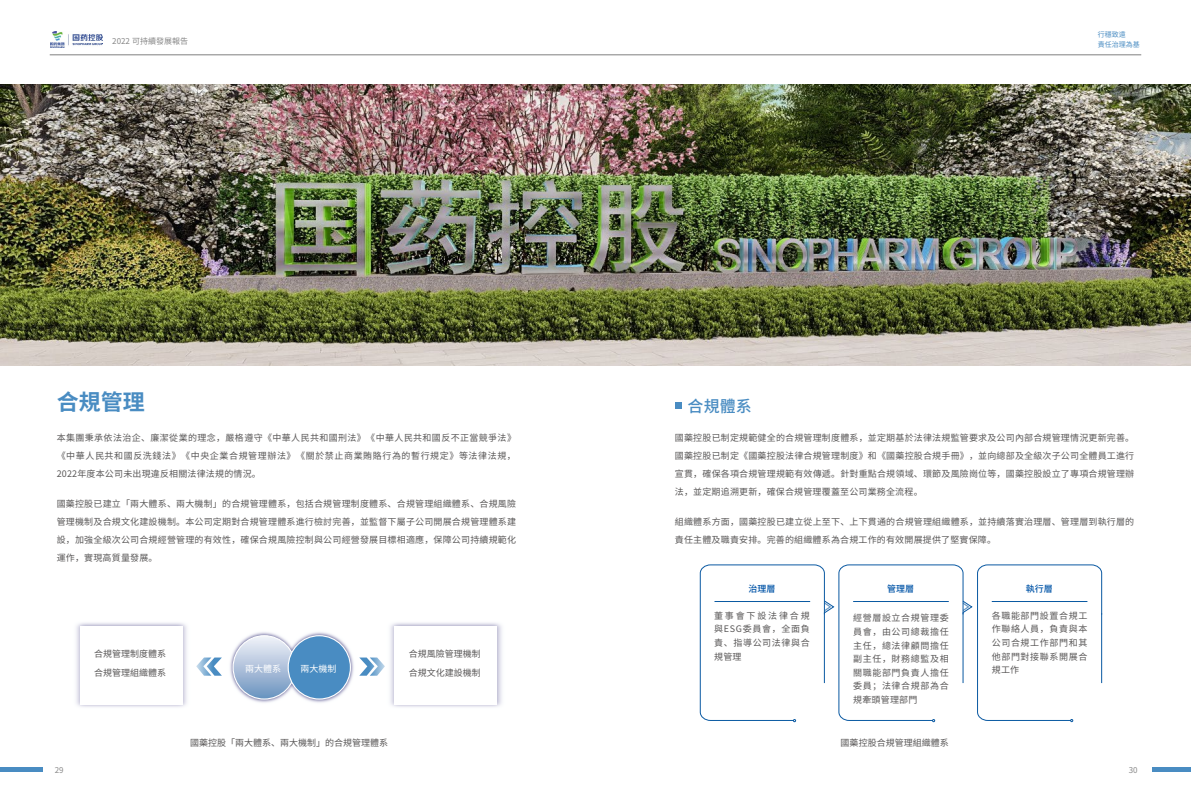
<style>
.page{position:relative;width:1191px;height:808px;background:#fff}
.page>*{position:absolute;margin:0;border:0;box-sizing:border-box;transform-origin:0 0}
.t1{font:700 22px "Source Han Sans CN";color:#498cc2}
.t2{font:500 16px "Source Han Sans CN";color:#498cc2}
.t3{font:9px/13.6px "Source Han Sans CN";letter-spacing:.02em;color:#595757;text-align:justify}
.t4{font:9px "Source Han Sans CN";color:#595757}
.t5{font:500 9px "Source Han Sans CN";color:#0054a7}
.t6{font:9px "Source Han Sans CN";color:#fff}
.t7{font:8px "Source Han Sans CN";color:#878787}
.t8{font:8px "Source Han Sans CN";color:#898989}
.t9{font:7px/10px "Source Han Sans CN";color:#498cc2}
</style>
<div class="page">
<hr style="left:50px;top:55px;width:1091px;height:1px;background:#808080">
<div style="left:0;top:767px;width:43px;height:5px;background:#498cc2"></div>
<div style="left:1152px;top:767px;width:39px;height:5px;background:#498cc2"></div>
<img style="left:50px;top:32px;width:52px;height:15px">
<div style="left:675px;top:402px;width:6px;height:7px;background:#498cc2"></div>
<img style="left:230px;top:632px;width:124px;height:71px">
<svg style="left:232px;top:635px;width:119px;height:65px;background:#96b6d6"></svg>
<img style="left:76px;top:623px;width:111px;height:84px">
<img style="left:390px;top:623px;width:112px;height:84px">
<div style="left:80px;top:626px;width:102px;height:78px;background:#fff"></div>
<div style="left:395px;top:626px;width:102px;height:78px;background:#fff"></div>
<svg style="left:359px;top:657px;width:26px;height:19px"></svg>
<svg style="left:196px;top:657px;width:26px;height:19px"></svg>
<svg style="left:699px;top:564px;width:403px;height:158px"></svg>
<hr style="left:714px;top:601px;width:96px;height:1px;background:#0a59a2">
<hr style="left:853px;top:601px;width:95px;height:1px;background:#0a59a2">
<hr style="left:991px;top:601px;width:96px;height:1px;background:#0a59a2">
<img style="left:0;top:84px;width:1191px;height:282px">
<p class="t7" style="left:112px;top:37px;width:77px">2022 可持續發展報告</p>
<h1 class="t1" style="left:57px;top:390px;width:90px">合規管理</h1>
<p class="t3" style="left:57px;top:429px;width:461px;line-height:18px">本集團秉承依法治企、廉潔從業的理念，嚴格遵守《中華人民共和國刑法》《中華人民共和國反不正當競爭法》《中華人民共和國反洗錢法》《中央企業合規管理辦法》《關於禁止商業賄賂行為的暫行規定》等法律法規，2022年度本公司未出現違反相關法律法規的情況。</p>
<p class="t3" style="left:57px;top:495px;width:461px;line-height:18px">國藥控股已建立「兩大體系、兩大機制」的合規管理體系，包括合規管理制度體系、合規管理組織體系、合規風險管理機制及合規文化建設機制。本公司定期對合規管理體系進行檢討完善，並監督下屬子公司開展合規管理體系建設，加強全級次公司合規經營管理的有效性，確保合規風險控制與公司經營發展目標相適應，保障公司持續規範化運作，實現高質量發展。</p>
<p class="t4" style="left:94px;top:648px;width:73px">合規管理制度體系</p>
<p class="t4" style="left:409px;top:648px;width:73px">合規風險管理機制</p>
<p class="t4" style="left:94px;top:668px;width:73px">合規管理組織體系</p>
<p class="t4" style="left:409px;top:668px;width:73px">合規文化建設機制</p>
<p class="t6" style="left:245px;top:663px;width:37px">兩大體系</p>
<p class="t6" style="left:300px;top:663px;width:37px">兩大機制</p>
<p class="t4" style="left:190px;top:737px;width:199px">國藥控股「兩大體系、兩大機制」的合規管理體系</p>
<p class="t9" style="left:1097px;top:30px;width:43px">行穩致遠<br>責任治理為基</p>
<h2 class="t2" style="left:687px;top:397px;width:65px">合規體系</h2>
<p class="t3" style="left:675px;top:429px;width:461px;line-height:18px">國藥控股已制定規範健全的合規管理制度體系，並定期基於法律法規監管要求及公司內部合規管理情況更新完善。國藥控股已制定《國藥控股法律合規管理制度》和《國藥控股合規手冊》，並向總部及全級次子公司全體員工進行宣貫，確保各項合規管理規範有效傳遞。針對重點合規領域、環節及風險崗位等，國藥控股設立了專項合規管理辦法，並定期追溯更新，確保合規管理覆蓋至公司業務全流程。</p>
<p class="t3" style="left:675px;top:513px;width:461px;line-height:18px">組織體系方面，國藥控股已建立從上至下、上下貫通的合規管理組織體系，並持續落實治理層、管理層到執行層的責任主體及職責安排。完善的組織體系為合規工作的有效開展提供了堅實保障。</p>
<p class="t5" style="left:887px;top:584px;width:28px">管理層</p>
<p class="t5" style="left:748px;top:584px;width:28px">治理層</p>
<p class="t5" style="left:1025px;top:584px;width:28px">執行層</p>
<p class="t3" style="left:714px;top:609px;width:97px">董事會下設法律合規與ESG委員會，全面負責、指導公司法律與合規管理</p>
<p class="t3" style="left:853px;top:611px;width:97px">經營層設立合規管理委員會，由公司總裁擔任主任，總法律顧問擔任副主任，財務總監及相關職能部門負責人擔任委員；法律合規部為合規牽頭管理部門</p>
<p class="t3" style="left:991px;top:609px;width:97px">各職能部門設置合規工作聯絡人員，負責與本公司合規工作部門和其他部門對接聯系開展合規工作</p>
<p class="t4" style="left:840px;top:737px;width:109px">國藥控股合規管理組織體系</p>
<p class="t8" style="left:55px;top:765px;width:10px">29</p>
<p class="t8" style="left:1128px;top:765px;width:10px">30</p>
</div>
